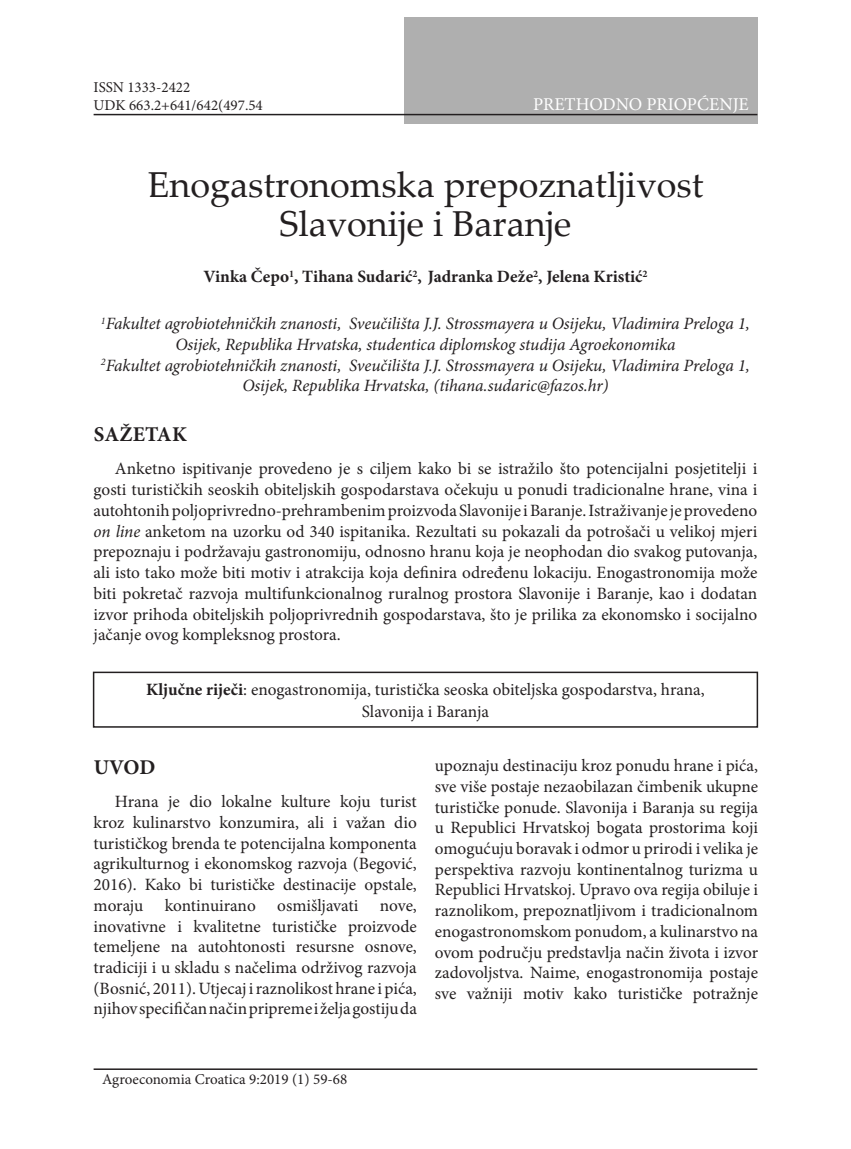
<style>
.page{position:relative;width:851px;height:1149px;background:#fff}
.page>*{position:absolute;margin:0;border:0;box-sizing:border-box;transform-origin:0 0}
.t1{font:36px/39px "Palatino Linotype";color:#231f20;text-align:center}
.t2{font:700 21px "Minion Pro";letter-spacing:.01em;color:#231f20}
.t3{font:18px "Minion Pro";letter-spacing:-.005em;color:#fff}
.paragraph{font:17.25px/20.7px "Minion Pro";color:#231f20;text-align:justify}
.abstract{font:17.25px/20.7px "Minion Pro";letter-spacing:-.005em;color:#231f20;text-align:justify}
.Adresa{font:italic 17.25px/20.7px "Minion Pro";letter-spacing:-.01em;color:#231f20;text-align:center}
.kljucne-rijeci{font:17.25px "Minion Pro";letter-spacing:-.005em;color:#231f20}
.autori{font:700 17.25px "Minion Pro";color:#231f20}
.t4{font:15px "Minion Pro";color:#231f20}
.s1{font-style:italic}
.s2{font-weight:700}
</style>
<div class="page">
<div style="left:404px;top:17px;width:353px;height:106px;background:#afafaf"></div>
<hr style="left:94px;top:114px;width:663px;height:1px;background:#231f20">
<hr style="left:94px;top:1068px;width:663px;height:1px;background:#231f20">
<div style="left:93px;top:671px;width:665px;height:56px;border:2px solid #231f20"></div>
<p class="t4" style="left:94px;top:77px;width:98px">ISSN 1333-2422</p>
<p class="t4" style="left:94px;top:95px;width:171px">UDK 663.2+641/642(497.54</p>
<p class="t3" style="left:533px;top:92px;width:217px">PRETHODNO PRIOPĆENJE</p>
<p class="t1" style="left:147px;top:163px;width:557px">Enogastronomska prepoznatljivost<br>Slavonije i Baranje</p>
<p class="autori" style="left:203px;top:265px;width:445px">Vinka Čepo<sup>1</sup>, Tihana Sudarić<sup>2</sup>, Jadranka Deže<sup>2</sup>, Jelena Kristić<sup>2</sup></p>
<p class="Adresa" style="left:101px;top:313px;width:650px"><sup>1</sup>Fakultet agrobiotehničkih znanosti, Sveučilišta J.J. Strossmayera u Osijeku, Vladimira Preloga 1,<br>Osijek, Republika Hrvatska, studentica diplomskog studija Agroekonomika</p>
<p class="Adresa" style="left:101px;top:355px;width:650px"><sup>2</sup>Fakultet agrobiotehničkih znanosti, Sveučilišta J.J. Strossmayera u Osijeku, Vladimira Preloga 1,<br>Osijek, Republika Hrvatska, (tihana.sudaric@fazos.hr)</p>
<p class="t2" style="left:94px;top:419px;width:95px">SAŽETAK</p>
<p class="abstract" style="left:94px;top:458px;width:665px;text-indent:21px">Anketno ispitivanje provedeno je s ciljem kako bi se istražilo što potencijalni posjetitelji i gosti turističkih seoskih obiteljskih gospodarstava očekuju u ponudi tradicionalne hrane, vina i autohtonih poljoprivredno-prehrambenim proizvoda Slavonije i Baranje. Istraživanje je provedeno <span class="s1">on line</span> anketom na uzorku od 340 ispitanika. Rezultati su pokazali da potrošači u velikoj mjeri prepoznaju i podržavaju gastronomiju, odnosno hranu koja je neophodan dio svakog putovanja, ali isto tako može biti motiv i atrakcija koja definira određenu lokaciju. Enogastronomija može biti pokretač razvoja multifunkcionalnog ruralnog prostora Slavonije i Baranje, kao i dodatan izvor prihoda obiteljskih poljoprivrednih gospodarstava, što je prilika za ekonomsko i socijalno jačanje ovog kompleksnog prostora.</p>
<p class="kljucne-rijeci" style="left:146px;top:677px;width:560px"><span class="s2">Ključne riječi</span>: enogastronomija, turistička seoska obiteljska gospodarstva, hrana,</p>
<p class="kljucne-rijeci" style="left:362px;top:699px;width:129px">Slavonija i Baranja</p>
<p class="t2" style="left:94px;top:752px;width:63px">UVOD</p>
<p class="paragraph" style="left:94px;top:791px;width:325px;text-indent:21px">Hrana je dio lokalne kulture koju turist kroz kulinarstvo konzumira, ali i važan dio turističkog brenda te potencijalna komponenta agrikulturnog i ekonomskog razvoja (Begović, 2016). Kako bi turističke destinacije opstale, moraju kontinuirano osmišljavati nove, inovativne i kvalitetne turističke proizvode temeljene na autohtonosti resursne osnove, tradiciji i u skladu s načelima održivog razvoja (Bosnić, 2011). Utjecaj i raznolikost hrane i pića, njihov specifičan način pripreme i želja gostiju da</p>
<p class="paragraph" style="left:435px;top:755px;width:325px">upoznaju destinaciju kroz ponudu hrane i pića, sve više postaje nezaobilazan čimbenik ukupne turističke ponude. Slavonija i Baranja su regija u Republici Hrvatskoj bogata prostorima koji omogućuju boravak i odmor u prirodi i velika je perspektiva razvoju kontinentalnog turizma u Republici Hrvatskoj. Upravo ova regija obiluje i raznolikom, prepoznatljivom i tradicionalnom enogastronomskom ponudom, a kulinarstvo na ovom području predstavlja način života i izvor zadovoljstva. Naime, enogastronomija postaje sve važniji motiv kako turističke potražnje</p>
<p class="t4" style="left:102px;top:1068px;width:247px">Agroeconomia Croatica 9:2019 (1) 59-68</p>
</div>
